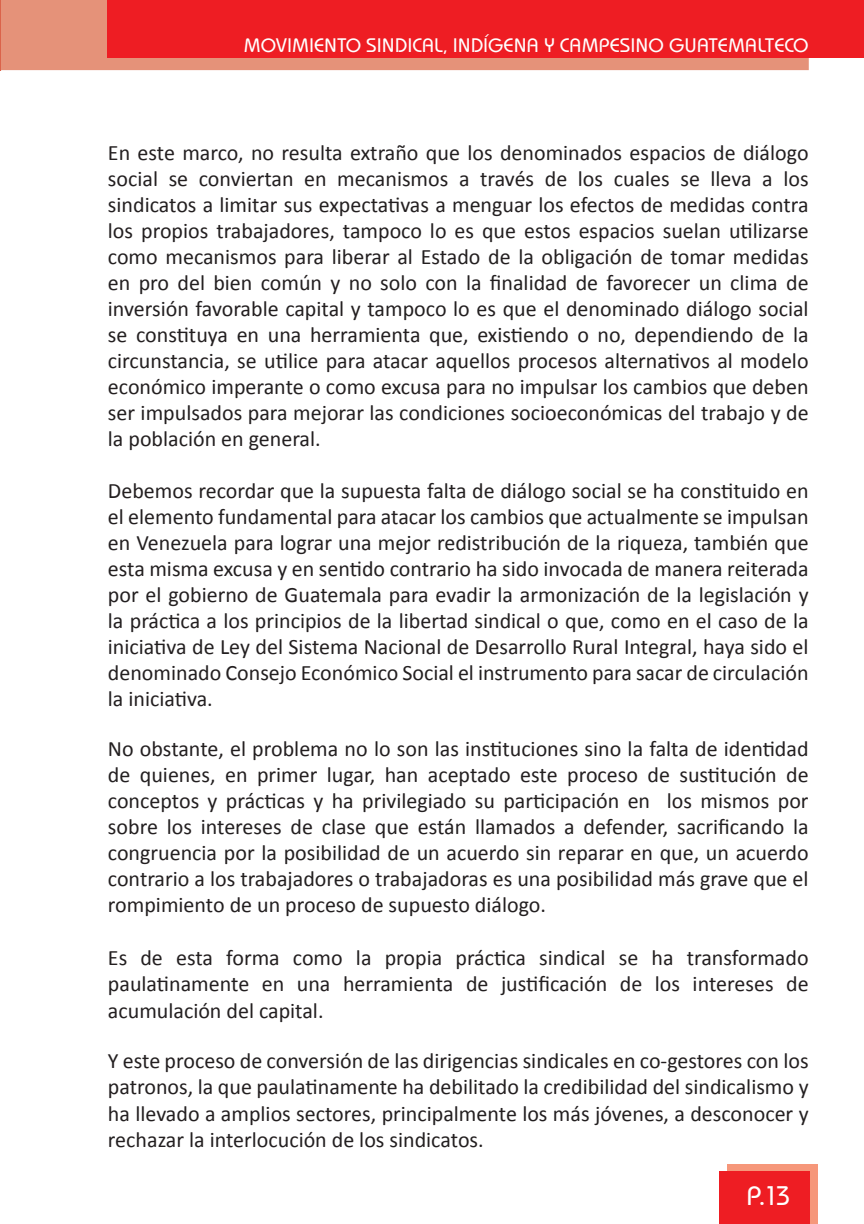
<style>
.page{position:relative;width:864px;height:1224px;background:#fff}
.page>*{position:absolute;margin:0;border:0;box-sizing:border-box;transform-origin:0 0}
.t1{font:500 28px "Bauhaus Itc TEE";color:#fff}
.t2{font:22px/26px "Calibri";color:#231f20;text-align:justify}
.t3{font:500 20.4px "Bauhaus Itc TEE";color:#fff}
</style>
<div class="page">
<div style="left:1px;top:0;width:808px;height:70px;background:#e59279"></div>
<div style="left:108px;top:0;width:756px;height:58px;background:#ee1d23"></div>
<div style="left:727px;top:1165px;width:90px;height:59px;background:#f6977a"></div>
<div style="left:720px;top:1172px;width:90px;height:52px;background:#ee1d23"></div>
<hr style="left:0;top:0;width:1px;height:70px;background:#db634a">
<p class="t3" style="left:244px;top:33px;width:566px">MOVIMIENTO SINDICAL, INDÍGENA Y CAMPESINO GUATEMALTECO</p>
<p class="t2" style="left:108px;top:140px;width:702px">En este marco, no resulta extraño que los denominados espacios de diálogo social se conviertan en mecanismos a través de los cuales se lleva a los sindicatos a limitar sus expectativas a menguar los efectos de medidas contra los propios trabajadores, tampoco lo es que estos espacios suelan utilizarse como mecanismos para liberar al Estado de la obligación de tomar medidas en pro del bien común y no solo con la finalidad de favorecer un clima de inversión favorable capital y tampoco lo es que el denominado diálogo social se constituya en una herramienta que, existiendo o no, dependiendo de la circunstancia, se utilice para atacar aquellos procesos alternativos al modelo económico imperante o como excusa para no impulsar los cambios que deben ser impulsados para mejorar las condiciones socioeconómicas del trabajo y de la población en general.</p>
<p class="t2" style="left:108px;top:478px;width:702px">Debemos recordar que la supuesta falta de diálogo social se ha constituido en el elemento fundamental para atacar los cambios que actualmente se impulsan en Venezuela para lograr una mejor redistribución de la riqueza, también que esta misma excusa y en sentido contrario ha sido invocada de manera reiterada por el gobierno de Guatemala para evadir la armonización de la legislación y la práctica a los principios de la libertad sindical o que, como en el caso de la iniciativa de Ley del Sistema Nacional de Desarrollo Rural Integral, haya sido el denominado Consejo Económico Social el instrumento para sacar de circulación la iniciativa.</p>
<p class="t2" style="left:108px;top:736px;width:702px">No obstante, el problema no lo son las instituciones sino la falta de identidad de quienes, en primer lugar, han aceptado este proceso de sustitución de conceptos y prácticas y ha privilegiado su participación en los mismos por sobre los intereses de clase que están llamados a defender, sacrificando la congruencia por la posibilidad de un acuerdo sin reparar en que, un acuerdo contrario a los trabajadores o trabajadoras es una posibilidad más grave que el rompimiento de un proceso de supuesto diálogo.</p>
<p class="t2" style="left:108px;top:944px;width:702px">Es de esta forma como la propia práctica sindical se ha transformado paulatinamente en una herramienta de justificación de los intereses de acumulación del capital.</p>
<p class="t2" style="left:108px;top:1048px;width:702px">Y este proceso de conversión de las dirigencias sindicales en co-gestores con los patronos, la que paulatinamente ha debilitado la credibilidad del sindicalismo y ha llevado a amplios sectores, principalmente los más jóvenes, a desconocer y rechazar la interlocución de los sindicatos.</p>
<p class="t1" style="left:746px;top:1179px;width:46px">P.13</p>
</div>
